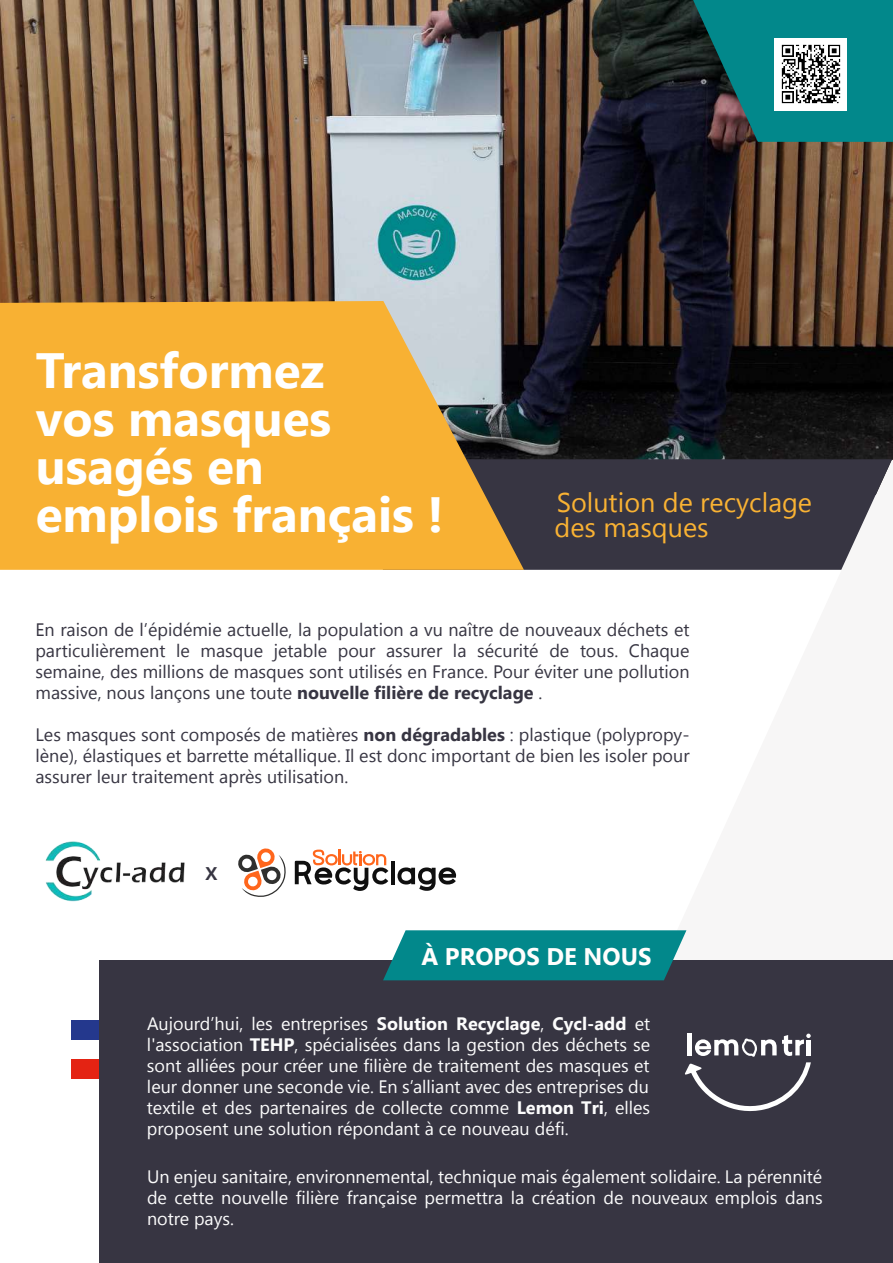
<style>
.page{position:relative;width:893px;height:1263px;background:#fff}
.page>*{position:absolute;margin:0;border:0;box-sizing:border-box;transform-origin:0 0}
.t1{font:700 49.5px/48px "Gadugi";color:#fff}
.t2{font:27px/25.2px "Gadugi";color:#f9b233}
.t3{font:700 24px "Gadugi";color:#fffefd}
.t4{font:18px/21px "Gadugi";color:#fcfcfc;text-align:justify}
.t5{font:18px/21px "Gadugi";color:#373542;text-align:justify}
.t6{font:700 17.85px "Open Sans";color:#373542}
.s1{font-weight:700}
</style>
<div class="page">
<img style="left:0;top:0;width:893px;height:460px">
<div style="left:71px;top:1019px;width:53px;height:20px;background:#24388d"></div>
<div style="left:71px;top:1059px;width:53px;height:20px;background:#e42313"></div>
<svg style="left:524px;top:459px;width:368px;height:111px;background:#44424e"></svg>
<svg style="left:0;top:301px;width:524px;height:269px;background:#e6a93e"></svg>
<svg style="left:693px;top:0;width:200px;height:142px;background:#0d7578"></svg>
<div style="left:775px;top:38px;width:72px;height:72px;background:#fff"></div>
<div style="left:99px;top:961px;width:794px;height:302px;background:#373542"></div>
<svg style="left:383px;top:930px;width:303px;height:50px;background:#108b8e"></svg>
<hr style="left:391px;top:861px;width:3px;height:23px;background:#0f0f0f">
<svg style="left:397px;top:867px;width:59px;height:24px"></svg>
<svg style="left:295px;top:850px;width:93px;height:41px"></svg>
<svg style="left:238px;top:848px;width:48px;height:49px"></svg>
<img style="left:781px;top:44px;width:60px;height:60px">
<svg style="left:685px;top:1033px;width:126px;height:79px"></svg>
<img style="left:45px;top:841px;width:140px;height:61px">
<h1 class="t1" style="left:36px;top:346px;width:409px">Transformez<br>vos masques usagés en emplois français !</h1>
<h2 class="t2" style="left:554px;top:490px;width:259px">Solution de recyclage des masques</h2>
<p class="t5" style="left:35px;top:619px;width:656px">En raison de l’épidémie actuelle, la population a vu naître de nouveaux déchets et particulièrement le masque jetable pour assurer la sécurité de tous. Chaque semaine, des millions de masques sont utilisés en France. Pour éviter une pollution massive, nous lançons une toute <span class="s1">nouvelle filière de recyclage</span> .</p>
<p class="t5" style="left:35px;top:724px;width:656px">Les masques sont composés de matières <span class="s1">non dégradables</span> : plastique (polypropy&shy;lène), élastiques et barrette métallique. Il est donc important de bien les isoler pour assurer leur traitement après utilisation.</p>
<p class="t6" style="left:205px;top:861px;width:13px">X</p>
<h3 class="t3" style="left:421px;top:942px;width:232px">À PROPOS DE NOUS</h3>
<p class="t4" style="left:147px;top:1013px;width:505px">Aujourd’hui, les entreprises <span class="s1">Solution Recyclage</span>, <span class="s1">Cycl-add</span> et l'association <span class="s1">TEHP</span>, spécialisées dans la gestion des déchets se sont alliées pour créer une filière de traitement des masques et leur donner une seconde vie. En s’alliant avec des entreprises du textile et des partenaires de collecte comme <span class="s1">Lemon Tri</span>, elles proposent une solution répondant à ce nouveau défi.</p>
<p class="t4" style="left:147px;top:1166px;width:677px">Un enjeu sanitaire, environnemental, technique mais également solidaire. La pérennité de cette nouvelle filière française permettra la création de nouveaux emplois dans notre pays.</p>
</div>
